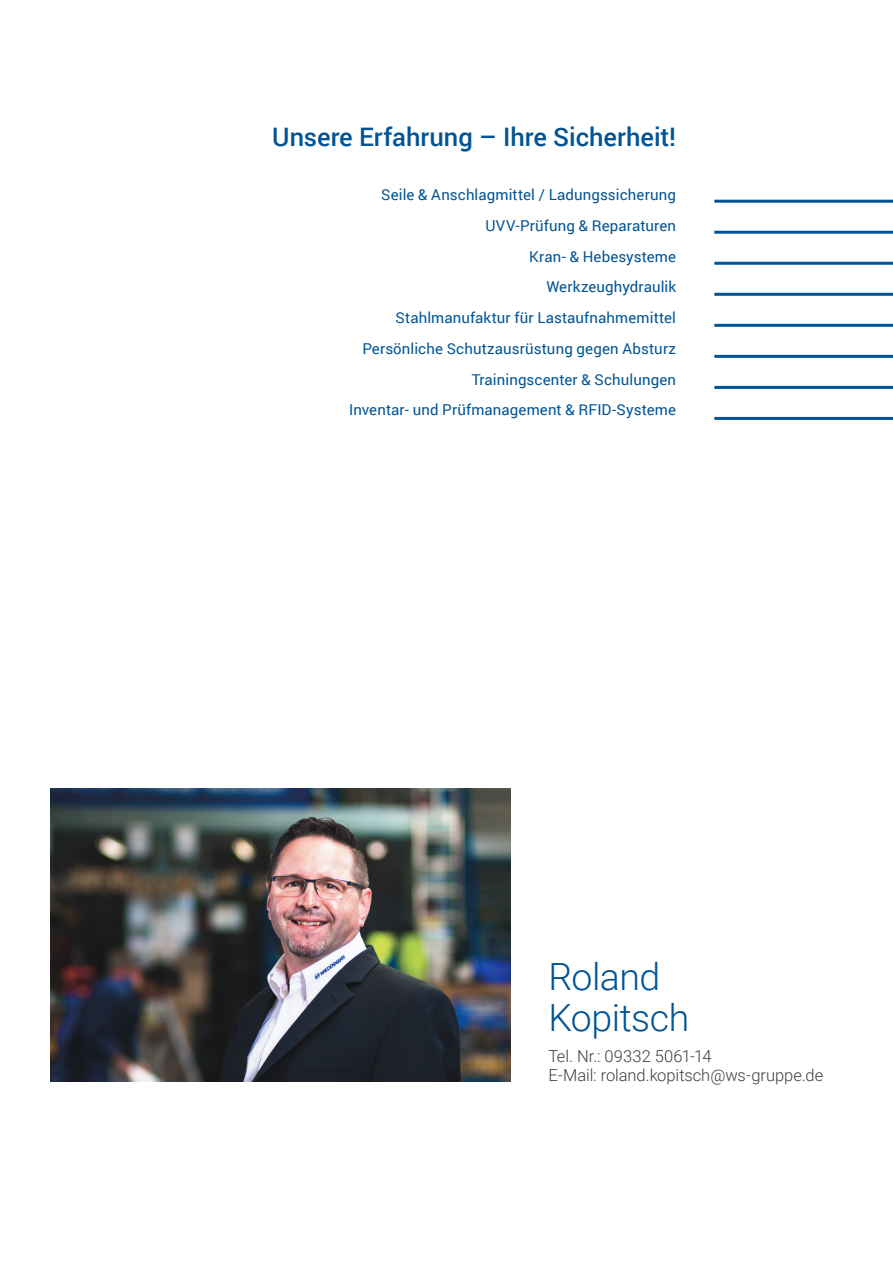
<style>
.page{position:relative;width:893px;height:1263px;background:#fff}
.page>*{position:absolute;margin:0;border:0;box-sizing:border-box;transform-origin:0 0}
.A4_Autor{font:300 37.5px/40.5px "Roboto";letter-spacing:-.015em;color:#005495}
.A4_Geschäftsfelder_H{font:500 25.5px "Roboto";color:#005495}
.A4_Fließtext{font:300 16.5px "Roboto";color:#3e3e3f}
.A4_Geschäftsfelder{font:15px "Roboto";letter-spacing:.01em;color:#005495}
</style>
<div class="page">
<img style="left:51px;top:789px;width:459px;height:292px">
<hr style="left:714px;top:200px;width:179px;height:3px;background:#005495">
<hr style="left:714px;top:262px;width:179px;height:3px;background:#005495">
<hr style="left:714px;top:231px;width:179px;height:3px;background:#005495">
<hr style="left:714px;top:293px;width:179px;height:3px;background:#005495">
<hr style="left:714px;top:324px;width:179px;height:3px;background:#005495">
<hr style="left:714px;top:355px;width:179px;height:3px;background:#005495">
<hr style="left:714px;top:386px;width:179px;height:3px;background:#005495">
<hr style="left:714px;top:417px;width:179px;height:3px;background:#005495">
<p class="A4_Geschäftsfelder_H" style="left:272px;top:119px;width:405px">Unsere Erfahrung – Ihre Sicherheit!</p>
<p class="A4_Geschäftsfelder" style="left:381px;top:184px;width:296px">Seile &amp; Anschlagmittel / Ladungssicherung</p>
<p class="A4_Geschäftsfelder" style="left:485px;top:215px;width:192px">UVV-Prüfung &amp; Reparaturen</p>
<p class="A4_Geschäftsfelder" style="left:529px;top:246px;width:148px">Kran- &amp; Hebesysteme</p>
<p class="A4_Geschäftsfelder" style="left:546px;top:277px;width:131px">Werkzeughydraulik</p>
<p class="A4_Geschäftsfelder" style="left:395px;top:307px;width:282px">Stahlmanufaktur für Lastaufnahmemittel</p>
<p class="A4_Geschäftsfelder" style="left:362px;top:338px;width:315px">Persönliche Schutzausrüstung gegen Absturz</p>
<p class="A4_Geschäftsfelder" style="left:472px;top:369px;width:206px">Trainingscenter &amp; Schulungen</p>
<p class="A4_Geschäftsfelder" style="left:349px;top:400px;width:328px">Inventar- und Prüfmanagement &amp; RFID-Systeme</p>
<p class="A4_Autor" style="left:548px;top:955px;width:142px">Roland<br>Kopitsch</p>
<p class="A4_Fließtext" style="left:548px;top:1045px;width:164px">Tel. Nr.: 09332 5061-14</p>
<p class="A4_Fließtext" style="left:548px;top:1064px;width:276px">E-Mail: roland.kopitsch@ws-gruppe.de</p>
</div>
